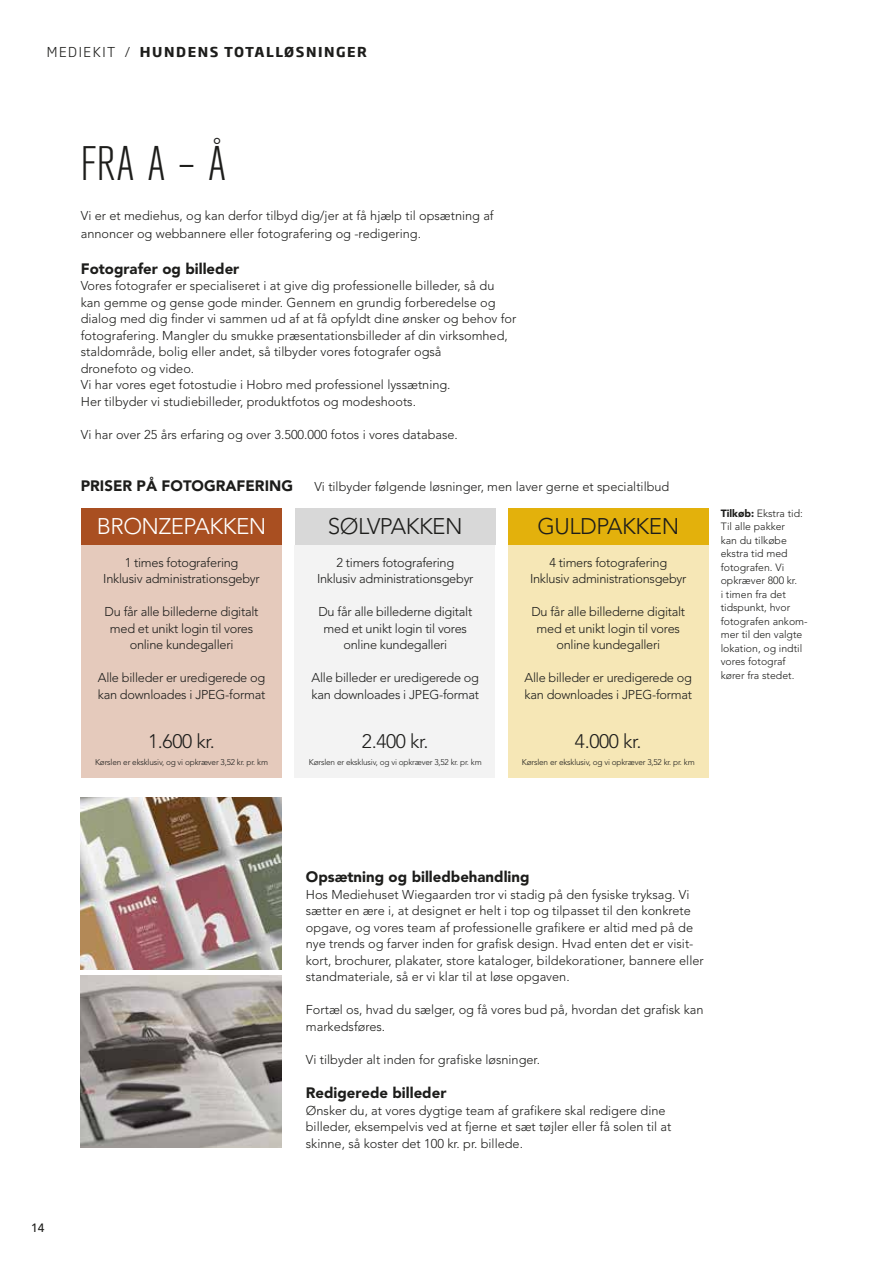
<style>
.page{position:relative;width:893px;height:1263px;background:#fff}
.page>*{position:absolute;margin:0;border:0;box-sizing:border-box;transform-origin:0 0}
.t1{font:300 condensed 48px "Akzidenz Grotesk BE";color:#1d1d1b}
.t2{font:300 22.5px "Avenir";letter-spacing:-.02em;color:#1d1d1b}
.t3{font:300 22.5px "Avenir";letter-spacing:-.02em;color:#fff}
.t4{font:300 19.5px "Avenir";letter-spacing:-.02em;color:#1d1d1b}
.t5{font:900 15px "Avenir";color:#1d1d1b}
.t6{font:700 13.5px "Soho Gothic Pro";letter-spacing:.115em;color:#1d1d1b}
.t7{font:300 12.75px/16.5px "Avenir";color:#1d1d1b}
.t8{font:300 12.75px/16.5px "Avenir";letter-spacing:-.02em;color:#1d1d1b;text-align:center}
.t9{font:500 12px "Avenir";color:#1d1d1b}
.t10{font:300 10.5px/13.5px "Avenir";color:#1d1d1b}
.t11{font:300 8.25px "Avenir";letter-spacing:-.02em;color:#1d1d1b}
.s1{font-weight:300}
.s2{font-weight:900}
</style>
<div class="page">
<img style="left:81px;top:975px;width:200px;height:172px">
<img style="left:81px;top:797px;width:200px;height:173px">
<div style="left:81px;top:509px;width:200px;height:36px;background:#a94f21"></div>
<div style="left:81px;top:545px;width:200px;height:232px;background:#e5cabc"></div>
<div style="left:295px;top:509px;width:201px;height:36px;background:#d8d8d8"></div>
<div style="left:295px;top:545px;width:200px;height:233px;background:#f3f3f3"></div>
<div style="left:508px;top:509px;width:200px;height:36px;background:#e3b10c"></div>
<div style="left:508px;top:545px;width:200px;height:233px;background:#f6e7b6"></div>
<p class="t6" style="left:47px;top:42px;width:321px"><span class="s1">MEDIEKIT /</span> HUNDENS TOTALLØSNINGER</p>
<h1 class="t1" style="left:81px;top:138px;width:147px">FRA A – Å</h1>
<p class="t7" style="left:81px;top:206px;width:414px;line-height:18px">Vi er et mediehus, og kan derfor tilbyd dig/jer at få hjælp til opsætning af annoncer og webbannere eller fotografering og -redigering.</p>
<p class="t5" style="left:81px;top:259px;width:160px">Fotografer og billeder</p>
<p class="t7" style="left:81px;top:277px;width:437px">Vores fotografer er specialiseret i at give dig professionelle billeder, så du kan gemme og gense gode minder. Gennem en grundig forberedelse og dialog med dig finder vi sammen ud af at få opfyldt dine ønsker og behov for fotografering. Mangler du smukke præsentationsbilleder af din virksomhed, staldområde, bolig eller andet, så tilbyder vores fotografer også<br>dronefoto og video.<br>Vi har vores eget fotostudie i Hobro med professionel lyssætning.<br>Her tilbyder vi studiebilleder, produktfotos og modeshoots.</p>
<p class="t7" style="left:81px;top:426px;width:379px">Vi har over 25 års erfaring og over 3.500.000 fotos i vores database.</p>
<p class="t5" style="left:81px;top:477px;width:214px">PRISER PÅ FOTOGRAFERING</p>
<p class="t7" style="left:314px;top:478px;width:357px">Vi tilbyder følgende løsninger, men laver gerne et specialtilbud</p>
<h2 class="t2" style="left:328px;top:513px;width:136px">SØLVPAKKEN</h2>
<p class="t8" style="left:317px;top:554px;width:158px">2 timers fotografering<br>Inklusiv administrationsgebyr</p>
<p class="t8" style="left:318px;top:604px;width:155px">Du får alle billederne digitalt med et unikt login til vores online kundegalleri</p>
<p class="t8" style="left:312px;top:670px;width:169px;text-align:left">Alle billeder er uredigerede og kan downloades i JPEG-format</p>
<h3 class="t4" style="left:362px;top:730px;width:68px">2.400 kr.</h3>
<p class="t11" style="left:309px;top:757px;width:174px">Kørslen er eksklusiv, og vi opkræver 3,52 kr. pr. km</p>
<h2 class="t3" style="left:97px;top:513px;width:171px">BRONZEPAKKEN</h2>
<p class="t8" style="left:103px;top:554px;width:158px">1 times fotografering<br>Inklusiv administrationsgebyr</p>
<p class="t8" style="left:105px;top:604px;width:155px">Du får alle billederne digitalt med et unikt login til vores online kundegalleri</p>
<p class="t8" style="left:98px;top:670px;width:169px;text-align:left">Alle billeder er uredigerede og kan downloades i JPEG-format</p>
<h3 class="t4" style="left:148px;top:730px;width:68px">1.600 kr.</h3>
<p class="t11" style="left:95px;top:757px;width:174px">Kørslen er eksklusiv, og vi opkræver 3,52 kr. pr. km</p>
<h2 class="t2" style="left:537px;top:513px;width:143px">GULDPAKKEN</h2>
<p class="t8" style="left:530px;top:554px;width:158px">4 timers fotografering<br>Inklusiv administrationsgebyr</p>
<p class="t8" style="left:531px;top:604px;width:155px">Du får alle billederne digitalt med et unikt login til vores online kundegalleri</p>
<p class="t8" style="left:525px;top:670px;width:169px;text-align:left">Alle billeder er uredigerede og kan downloades i JPEG-format</p>
<h3 class="t4" style="left:575px;top:730px;width:68px">4.000 kr.</h3>
<p class="t11" style="left:522px;top:757px;width:174px">Kørslen er eksklusiv, og vi opkræver 3,52 kr. pr. km</p>
<p class="t10" style="left:721px;top:506px;width:88px"><span class="s2">Tilkøb:</span> Ekstra tid:<br>Til alle pakker<br>kan du tilkøbe ekstra tid med fotografen. Vi opkræver 800 kr.<br>i timen fra det tidspunkt, hvor fotografen ankom&shy;mer til den valgte lokation, og indtil vores fotograf kører fra stedet.</p>
<p class="t9" style="left:31px;top:1221px;width:15px">14</p>
<p class="t5" style="left:306px;top:868px;width:225px">Opsætning og billedbehandling</p>
<p class="t7" style="left:306px;top:886px;width:399px">Hos Mediehuset Wiegaarden tror vi stadig på den fysiske tryksag. Vi sætter en ære i, at designet er helt i top og tilpasset til den konkrete opgave, og vores team af professionelle grafikere er altid med på de nye trends og farver inden for grafisk design. Hvad enten det er visit&shy;kort, brochurer, plakater, store kataloger, bildekorationer, bannere eller standmateriale, så er vi klar til at løse opgaven.</p>
<p class="t7" style="left:306px;top:1001px;width:399px">Fortæl os, hvad du sælger, og få vores bud på, hvordan det grafisk kan markedsføres.</p>
<p class="t7" style="left:306px;top:1051px;width:236px">Vi tilbyder alt inden for grafiske løsninger.</p>
<p class="t5" style="left:306px;top:1084px;width:142px">Redigerede billeder</p>
<p class="t7" style="left:306px;top:1102px;width:367px">Ønsker du, at vores dygtige team af grafikere skal redigere dine billeder, eksempelvis ved at fjerne et sæt tøjler eller få solen til at skinne, så koster det 100 kr. pr. billede.</p>
</div>
